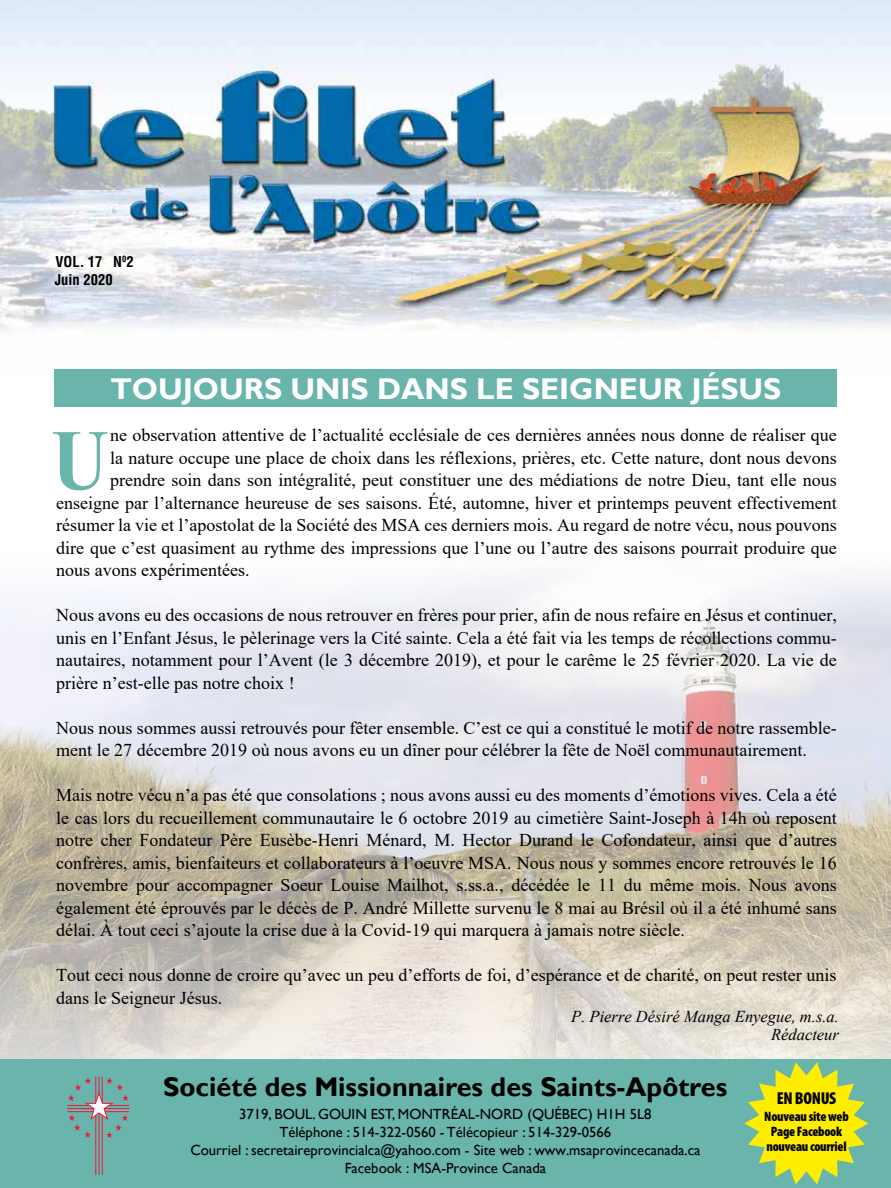
<style>
.page{position:relative;width:891px;height:1188px;background:#fff}
.page>*{position:absolute;margin:0;border:0;box-sizing:border-box;transform-origin:0 0}
.t1{font:700 85.8px "Times New Roman";color:#69b4ab;scale:.93 1}
.t2{font:700 30px "Gill Sans";color:#fff}
.t3{font:700 27px "Gill Sans";color:#000}
.t4{font:18px/22.5px "Times New Roman";color:#000;text-align:justify}
.t5{font:900 condensed 17.25px "Myriad Pro";letter-spacing:-.02em;color:#000}
.t6{font:italic 16.5px/18px "Times New Roman";color:#000;text-align:right}
.t7{font:14.7px/18px "Gill Sans";color:#000;text-align:center}
.t8{font:700 condensed 14.55px/17.5px "Helvetica";color:#000}
.t9{font:900 condensed 13.65px/15px "Myriad Pro";letter-spacing:-.02em;color:#000;text-align:center}
</style>
<div class="page">
<img style="left:0;top:577px;width:891px;height:482px">
<img style="left:0;top:0;width:891px;height:370px">
<div style="left:0;top:1059px;width:891px;height:129px;background:#69b4ab"></div>
<hr style="left:102px;top:1077px;width:1px;height:98px;background:#ed1a3b">
<hr style="left:99px;top:1077px;width:1px;height:98px;background:#ed1a3b">
<hr style="left:95px;top:1077px;width:1px;height:98px;background:#ed1a3b">
<hr style="left:67px;top:1108px;width:63px;height:1px;background:#ed1a3b">
<hr style="left:67px;top:1105px;width:62px;height:1px;background:#ed1a3b">
<svg style="left:68px;top:1077px;width:61px;height:61px"></svg>
<div style="left:54px;top:370px;width:783px;height:37px;background:#69b4ab"></div>
<svg style="left:744px;top:1062px;width:124px;height:123px"></svg>
<p class="t8" style="left:55px;top:253px;width:80px">VOL. 17 N<sup>0</sup>2<br>Juin 2020</p>
<h2 class="t2" style="left:110px;top:371px;width:673px">TOUJOURS UNIS DANS LE SEIGNEUR JÉSUS</h2>
<p class="t4" style="left:110px;top:423px;width:728px">ne observation attentive de l’actualité ecclésiale de ces dernières années nous donne de réaliser que</p>
<p class="t4" style="left:110px;top:446px;width:728px">la nature occupe une place de choix dans les réflexions, prières, etc. Cette nature, dont nous devons</p>
<p class="t4" style="left:110px;top:468px;width:728px">prendre soin dans son intégralité, peut constituer une des médiations de notre Dieu, tant elle nous</p>
<p class="t4" style="left:56px;top:491px;width:782px">enseigne par l’alternance heureuse de ses saisons. Été, automne, hiver et printemps peuvent effectivement</p>
<p class="t4" style="left:56px;top:513px;width:782px">résumer la vie et l’apostolat de la Société des MSA ces derniers mois. Au regard de notre vécu, nous pouvons</p>
<p class="t4" style="left:56px;top:536px;width:782px">dire que c’est quasiment au rythme des impressions que l’une ou l’autre des saisons pourrait produire que</p>
<p class="t4" style="left:56px;top:558px;width:195px">nous avons expérimentées.</p>
<p class="t4" style="left:56px;top:603px;width:782px">Nous avons eu des occasions de nous retrouver en frères pour prier, afin de nous refaire en Jésus et continuer, unis en l’Enfant Jésus, le pèlerinage vers la Cité sainte. Cela a été fait via les temps de récollections commu&shy;nautaires, notamment pour l’Avent (le 3 décembre 2019), et pour le carême le 25 février 2020. La vie de prière n’est-elle pas notre choix !</p>
<p class="t4" style="left:56px;top:716px;width:782px">Nous nous sommes aussi retrouvés pour fêter ensemble. C’est ce qui a constitué le motif de notre rassemble&shy;ment le 27 décembre 2019 où nous avons eu un dîner pour célébrer la fête de Noël communautairement.</p>
<p class="t4" style="left:56px;top:783px;width:782px">Mais notre vécu n’a pas été que consolations ; nous avons aussi eu des moments d’émotions vives. Cela a été le cas lors du recueillement communautaire le 6 octobre 2019 au cimetière Saint-Joseph à 14h où reposent notre cher Fondateur Père Eusèbe-Henri Ménard, M. Hector Durand le Cofondateur, ainsi que d’autres confrères, amis, bienfaiteurs et collaborateurs à l’oeuvre MSA. Nous nous y sommes encore retrouvés le 16 novembre pour accompagner Soeur Louise Mailhot, s.ss.a., décédée le 11 du même mois. Nous avons également été éprouvés par le décès de P. André Millette survenu le 8 mai au Brésil où il a été inhumé sans délai. À tout ceci s’ajoute la crise due à la Covid-19 qui marquera à jamais notre siècle.</p>
<p class="t4" style="left:56px;top:963px;width:782px">Tout ceci nous donne de croire qu’avec un peu d’efforts de foi, d’espérance et de charité, on peut rester unis dans le Seigneur Jésus.</p>
<h1 class="t1" style="left:51px;top:398px;width:64px">U</h1>
<p class="t6" style="left:571px;top:1007px;width:269px">P. Pierre Désiré Manga Enyegue, m.s.a.<br>Rédacteur</p>
<h3 class="t3" style="left:163px;top:1071px;width:566px">Société des Missionnaires des Saints-Apôtres</h3>
<p class="t7" style="left:190px;top:1106px;width:512px">3719, BOUL. GOUIN EST, MONTRÉAL-NORD (QUÉBEC) H1H 5L8<br>Téléphone : 514-322-0560 - Télécopieur : 514-329-0566<br>Courriel : secretaireprovincialca@yahoo.com - Site web : www.msaprovincecanada.ca Facebook : MSA-Province Canada</p>
<p class="t5" style="left:777px;top:1089px;width:61px">EN BONUS</p>
<p class="t9" style="left:764px;top:1109px;width:86px">Nouveau site web<br>Page Facebook nouveau courriel</p>
</div>
